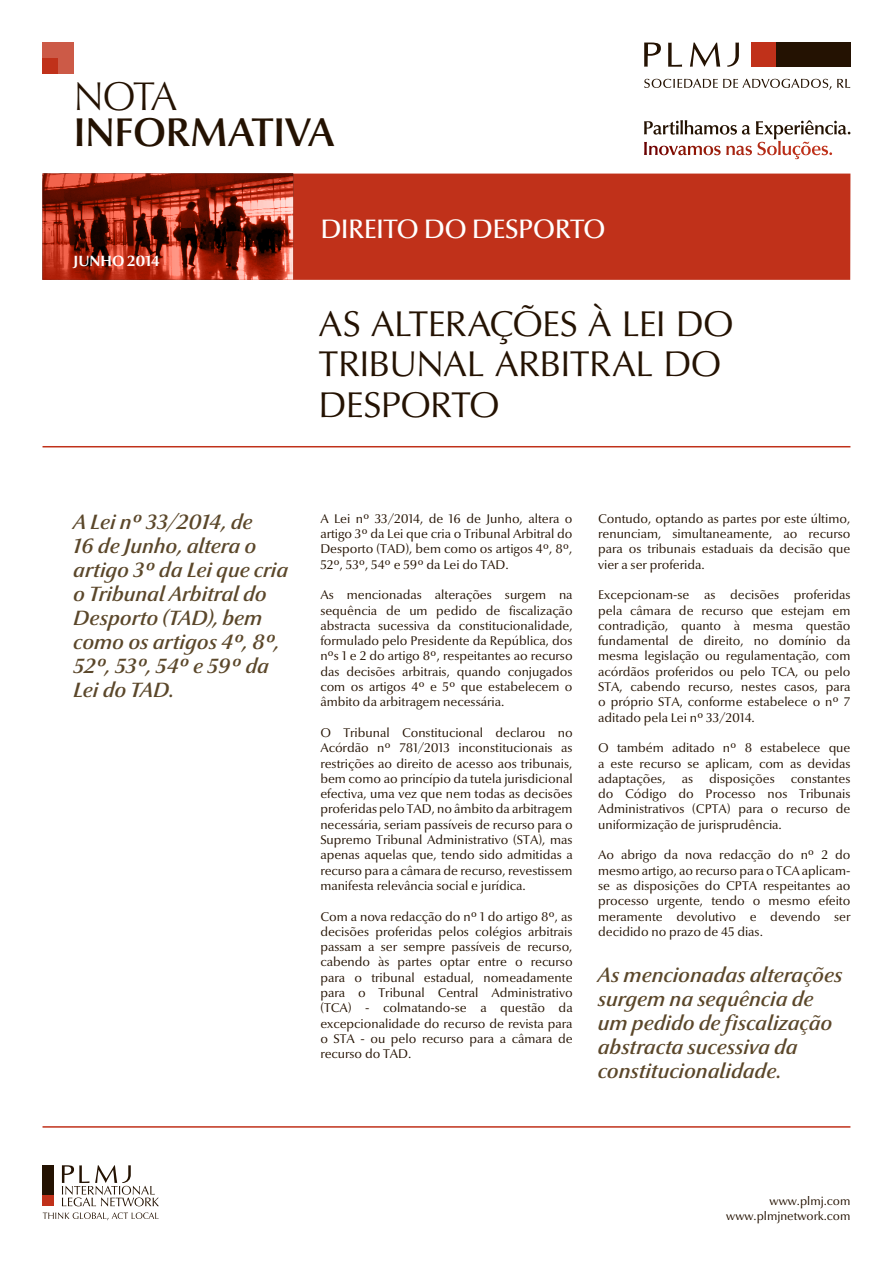
<style>
.page{position:relative;width:893px;height:1263px;background:#fff}
.page>*{position:absolute;margin:0;border:0;box-sizing:border-box;transform-origin:0 0}
.t1{font:600 40.5px "Optima Nova LT";letter-spacing:-.02em;color:#241202}
.t2{font:300 40.5px "Optima Nova LT";color:#241202}
.t3{font:36px/40.5px "Optima LT Std";letter-spacing:-.02em;color:#241202}
.t4{font:27px "Optima Nova LT Medium Os F";letter-spacing:-.025em;color:#fff}
.t5{font:italic 600 21px/24px "Optima Nova LT";color:#5b472a}
.t6{font:700 15px "Optima Nova LT";color:#fff}
.Corpo{font:12.75px/15.3px "Optima Nova LT";color:#241202;text-align:justify}
.t7{font:12px "Optima Nova LT";color:#241202}
</style>
<div class="page">
<div style="left:43px;top:174px;width:807px;height:106px;background:#c0311a"></div>
<hr style="left:43px;top:446px;width:807px;height:1px;background:#c0311a">
<div style="left:42px;top:43px;width:32px;height:31px;background:#cc5a47"></div>
<div style="left:42px;top:58px;width:16px;height:16px;background:#c0311a"></div>
<div style="left:775px;top:43px;width:75px;height:24px;background:#241202"></div>
<div style="left:751px;top:43px;width:24px;height:24px;background:#c0311a"></div>
<svg style="left:644px;top:43px;width:95px;height:24px"></svg>
<svg style="left:644px;top:79px;width:187px;height:11px"></svg>
<svg style="left:837px;top:79px;width:13px;height:9px"></svg>
<svg style="left:644px;top:120px;width:206px;height:35px"></svg>
<svg style="left:43px;top:174px;width:250px;height:106px"></svg>
<div style="left:43px;top:1194px;width:11px;height:12px;background:#c0311a"></div>
<div style="left:43px;top:1165px;width:11px;height:29px;background:#241202"></div>
<svg style="left:62px;top:1165px;width:97px;height:41px"></svg>
<svg style="left:43px;top:1212px;width:116px;height:8px"></svg>
<hr style="left:43px;top:1126px;width:807px;height:2px;background:#c0311a">
<p class="t2" style="left:74px;top:73px;width:105px">NOTA</p>
<p class="t1" style="left:74px;top:108px;width:263px">INFORMATIVA</p>
<p class="t6" style="left:74px;top:252px;width:88px">JUNHO 2014</p>
<p class="t4" style="left:320px;top:213px;width:287px">DIREITO DO DESPORTO</p>
<p class="t3" style="left:319px;top:304px;width:416px">AS ALTERAÇÕES À LEI DO<br>TRIBUNAL ARBITRAL DO<br>DESPORTO</p>
<p class="t5" style="left:74px;top:511px;width:216px">A Lei nº 33/2014, de<br>16 de Junho, altera o artigo 3º da Lei que cria o Tribunal Arbitral do<br>Desporto (TAD), bem como os artigos 4º, 8º,<br>52º, 53º, 54º e 59º da<br>Lei do TAD.</p>
<p class="Corpo" style="left:320px;top:511px;width:254px">A Lei nº 33/2014, de 16 de Junho, altera o artigo 3º da Lei que cria o Tribunal Arbitral do Desporto (TAD), bem como os artigos 4º, 8º, 52º, 53º, 54º e 59º da Lei do TAD.</p>
<p class="Corpo" style="left:320px;top:587px;width:254px">As mencionadas alterações surgem na sequência de um pedido de fiscalização abstracta sucessiva da constitucionalidade, formulado pelo Presidente da República, dos nºs 1 e 2 do artigo 8º, respeitantes ao recurso das decisões arbitrais, quando conjugados com os artigos 4º e 5º que estabelecem o âmbito da arbitragem necessária.</p>
<p class="Corpo" style="left:320px;top:725px;width:254px">O Tribunal Constitucional declarou no Acórdão nº 781/2013 inconstitucionais as restrições ao direito de acesso aos tribunais, bem como ao princípio da tutela jurisdicional efectiva, uma vez que nem todas as decisões proferidas pelo TAD, no âmbito da arbitragem necessária, seriam passíveis de recurso para o Supremo Tribunal Administrativo (STA), mas apenas aquelas que, tendo sido admitidas a recurso para a câmara de recurso, revestissem manifesta relevância social e jurídica.</p>
<p class="Corpo" style="left:320px;top:909px;width:254px">Com a nova redacção do nº 1 do artigo 8º, as decisões proferidas pelos colégios arbitrais passam a ser sempre passíveis de recurso, cabendo às partes optar entre o recurso para o tribunal estadual, nomeadamente para o Tribunal Central Administrativo (TCA) - colmatando-se a questão da excepcionalidade do recurso de revista para o STA - ou pelo recurso para a câmara de recurso do TAD.</p>
<p class="Corpo" style="left:598px;top:511px;width:254px">Contudo, optando as partes por este último, renunciam, simultaneamente, ao recurso para os tribunais estaduais da decisão que vier a ser proferida.</p>
<p class="Corpo" style="left:598px;top:587px;width:254px">Excepcionam-se as decisões proferidas pela câmara de recurso que estejam em contradição, quanto à mesma questão fundamental de direito, no domínio da mesma legislação ou regulamentação, com acórdãos proferidos ou pelo TCA, ou pelo STA, cabendo recurso, nestes casos, para o próprio STA, conforme estabelece o nº 7 aditado pela Lei nº 33/2014.</p>
<p class="Corpo" style="left:598px;top:740px;width:254px">O também aditado nº 8 estabelece que a este recurso se aplicam, com as devidas adaptações,</p>
<p class="Corpo" style="left:682px;top:771px;width:13px">as</p>
<p class="Corpo" style="left:709px;top:771px;width:67px">disposições</p>
<p class="Corpo" style="left:598px;top:771px;width:254px;text-indent:193px">constantes do Código do Processo nos Tribunais Administrativos (CPTA) para o recurso de uniformização de jurisprudência.</p>
<p class="Corpo" style="left:598px;top:848px;width:254px">Ao abrigo da nova redacção do nº 2 do mesmo artigo, ao recurso para o TCA aplicam&shy;se as disposições do CPTA respeitantes ao processo urgente, tendo o mesmo efeito meramente devolutivo e devendo ser decidido no prazo de 45 dias.</p>
<p class="t5" style="left:598px;top:963px;width:246px">As mencionadas alterações surgem na sequência de um pedido de fiscalização abstracta sucessiva da constitucionalidade.</p>
<p class="t7" style="left:769px;top:1194px;width:82px">www.plmj.com</p>
<p class="t7" style="left:726px;top:1209px;width:126px">www.plmjnetwork.com</p>
</div>
